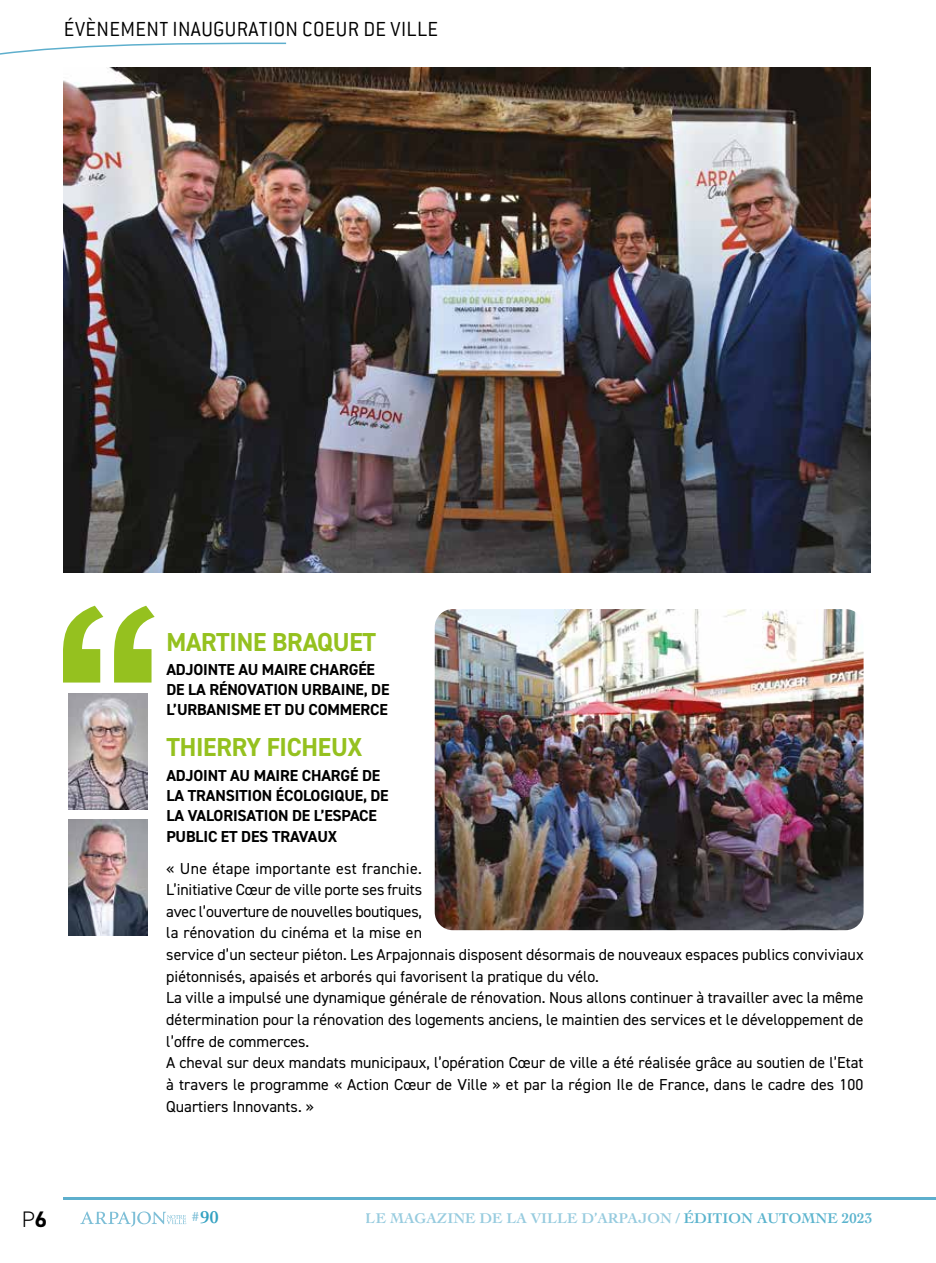
<style>
.page{position:relative;width:936px;height:1263px;background:#fff}
.page>*{position:absolute;margin:0;border:0;box-sizing:border-box;transform-origin:0 0}
.t1{font:700 26.1px "DIN2014";letter-spacing:-.01em;color:#95c11f}
.t2{font:300 22.5px "Conduit ITC";letter-spacing:.015em;color:#000}
.t3{font:300 22.5px "DIN2014";color:#000}
.t4{font:700 18px "Cochin LT";color:#008ab2}
.t5{font:15.9px/21.6px "DIN2014";color:#000}
.t6{font:700 15.9px/20.2px "DIN2014";letter-spacing:-.01em;color:#000}
.t7{font:700 14.85px "Cochin LT";color:#5eafcd}
.s1{font-weight:700}
.s2{color:#008ab2}
</style>
<div class="page">
<svg style="left:0;top:42px;width:287px;height:13px"></svg>
<hr style="left:64px;top:1197px;width:871px;height:2px;background:#5eafcd">
<svg style="left:80px;top:1211px;width:106px;height:15px"></svg>
<svg style="left:63px;top:606px;width:40px;height:76px"></svg>
<svg style="left:114px;top:606px;width:41px;height:76px"></svg>
<img style="left:68px;top:819px;width:79px;height:116px">
<img style="left:68px;top:693px;width:79px;height:116px">
<img style="left:64px;top:67px;width:806px;height:505px">
<img style="left:434px;top:609px;width:429px;height:321px">
<h2 class="t2" style="left:64px;top:16px;width:376px">ÉVÈNEMENT INAUGURATION COEUR DE VILLE</h2>
<h2 class="t3" style="left:22px;top:1206px;width:27px">P<span class="s1">6</span></h2>
<h1 class="t1" style="left:166px;top:624px;width:211px">MARTINE BRAQUET</h1>
<p class="t6" style="left:166px;top:659px;width:224px">ADJOINTE AU MAIRE CHARGÉE<br>DE LA RÉNOVATION URBAINE, DE<br>L’URBANISME ET DU COMMERCE</p>
<h1 class="t1" style="left:166px;top:730px;width:198px">THIERRY FICHEUX</h1>
<p class="t6" style="left:166px;top:765px;width:224px">ADJOINT AU MAIRE CHARGÉ DE<br>LA TRANSITION ÉCOLOGIQUE, DE<br>LA VALORISATION DE L’ESPACE<br>PUBLIC ET DES TRAVAUX</p>
<p class="t5" style="left:166px;top:857px;width:698px">« Une étape importante est franchie.<br>L’initiative Cœur de ville porte ses fruits<br>avec l’ouverture de nouvelles boutiques,<br>la rénovation du cinéma et la mise en<br>service d’un secteur piéton. Les Arpajonnais disposent désormais de nouveaux espaces publics conviviaux piétonnisés, apaisés et arborés qui favorisent la pratique du vélo.<br>La ville a impulsé une dynamique générale de rénovation. Nous allons continuer à travailler avec la même détermination pour la rénovation des logements anciens, le maintien des services et le développement de l’offre de commerces.<br>A cheval sur deux mandats municipaux, l’opération Cœur de ville a été réalisée grâce au soutien de l’Etat à travers le programme « Action Cœur de Ville » et par la région Ile de France, dans le cadre des 100<br>Quartiers Innovants. »</p>
<p class="t4" style="left:192px;top:1207px;width:29px"><sup>#</sup>90</p>
<p class="t7" style="left:366px;top:1209px;width:508px">LE MAGAZINE DE LA VILLE D’ARPAJON / <span class="s2">ÉDITION AUTOMNE 2023</span></p>
</div>
